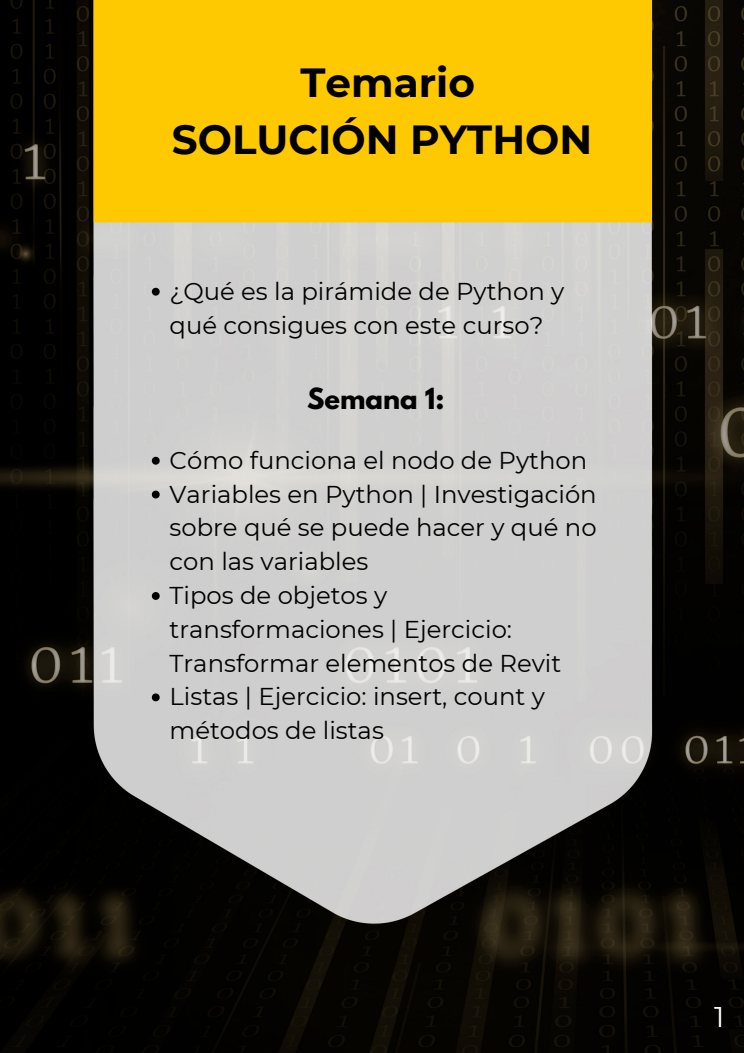
<style>
.page{position:relative;width:744px;height:1053px;background:#fff}
.page>*{position:absolute;margin:0;border:0;box-sizing:border-box;transform-origin:0 0}
.t1{font:700 40.6px "Montserrat";color:#000}
.t2{font:28.44px "Montserrat";color:#fff}
.t3{font:700 25.8px "League Spartan";color:#000}
.t4{font:24.32px/33.8px "Montserrat";color:#000}
</style>
<div class="page">
<img style="left:0;top:0;width:744px;height:1052px">
<svg style="left:152px;top:288px;width:8px;height:7px"></svg>
<svg style="left:152px;top:457px;width:8px;height:7px"></svg>
<svg style="left:152px;top:490px;width:8px;height:8px"></svg>
<svg style="left:152px;top:592px;width:8px;height:8px"></svg>
<svg style="left:152px;top:693px;width:8px;height:8px"></svg>
<p class="t1" style="left:300px;top:58px;width:176px">Temario</p>
<p class="t1" style="left:172px;top:114px;width:422px">SOLUCIÓN PYTHON</p>
<p class="t4" style="left:170px;top:274px;width:396px">¿Qué es la pirámide de Python y qué consigues con este curso?</p>
<p class="t3" style="left:307px;top:386px;width:139px">Semana 1:</p>
<p class="t4" style="left:170px;top:443px;width:419px">Cómo funciona el nodo de Python</p>
<p class="t4" style="left:170px;top:477px;width:429px;text-align:justify">Variables en Python | Investigación sobre qué se puede hacer y qué no con las variables</p>
<p class="t4" style="left:170px;top:578px;width:393px">Tipos de objetos y transformaciones | Ejercicio:<br>Transformar elementos de Revit</p>
<p class="t4" style="left:170px;top:679px;width:377px">Listas | Ejercicio: insert, count y métodos de listas</p>
<p class="t2" style="left:714px;top:999px;width:12px">1</p>
</div>
